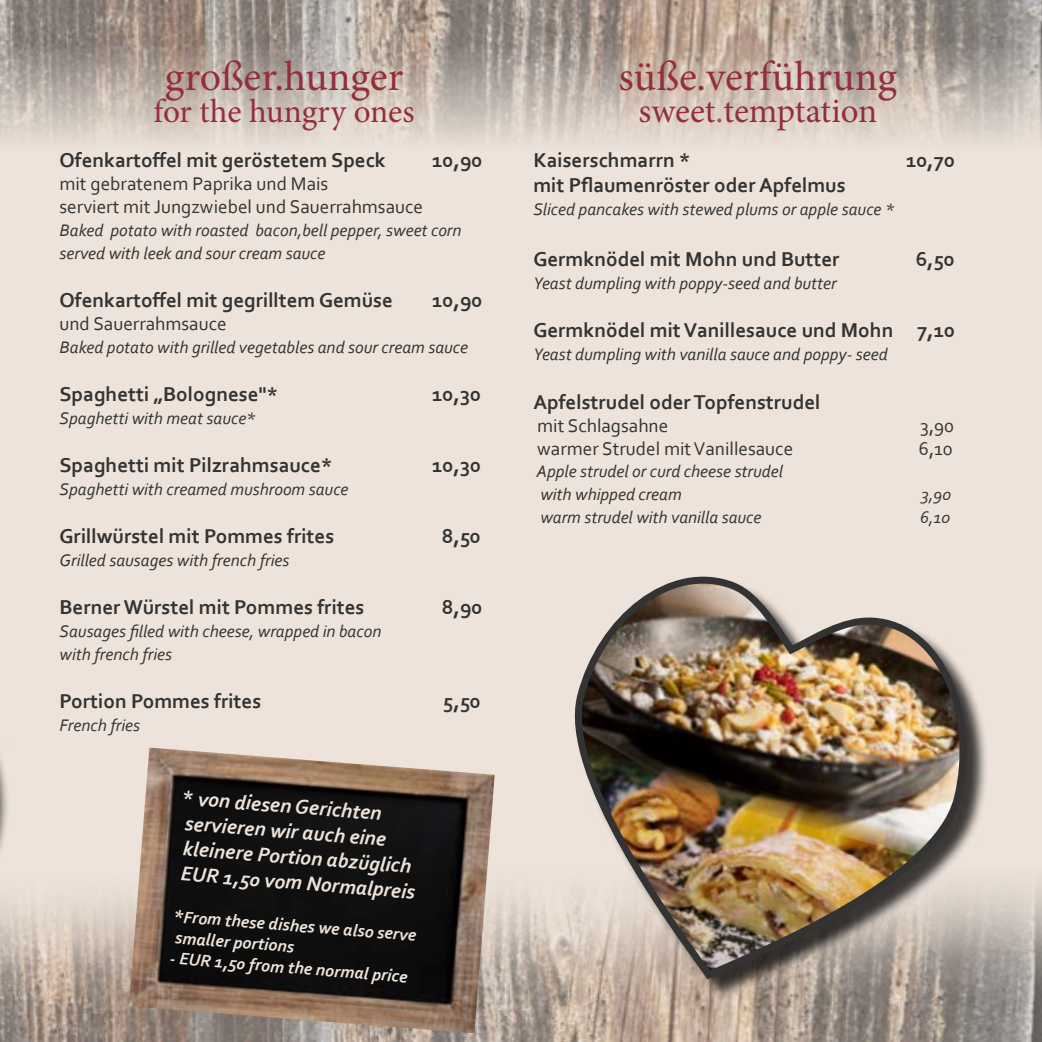
<style>
.page{position:relative;width:1042px;height:1042px;background:#ede3da}
.page>*{position:absolute;margin:0;border:0;box-sizing:border-box;transform-origin:0 0}
.t1{font:42px "Minion Pro";color:#932f3b}
.t2{font:35px "Minion Pro";color:#932f3b}
.t3{font:33.25px "Minion Pro";letter-spacing:-.005em;color:#932f3b}
.t4{font:700 21px "Corbel";color:#333}
.t5{font:italic 700 21px/25.2px "Corbel";color:#ede3da}
.t6{font:19.25px/23.1px "Corbel";color:#333}
.t7{font:italic 17.5px/22.8px "Corbel";color:#333}
.t8{font:italic 700 17.5px/21.5px "Corbel";color:#ede3da}
.s1{font-style:normal}
.s2{font-size:19.25px}
.s3{color:#a14d57}
</style>
<div class="page">
<img style="left:0;top:0;width:1042px;height:142px">
<img style="left:0;top:882px;width:1042px;height:160px">
<img style="left:129px;top:747px;width:366px;height:286px">
<div style="left:578px;top:579px;width:410px;height:420px;background:#000;opacity:.75"></div>
<img style="left:552px;top:576px;width:426px;height:407px">
<div style="left:0;top:651px;width:11px;height:350px;background:#000;opacity:.75"></div>
<h1 class="t1" style="left:165px;top:49px;width:240px">großer.hunger</h1>
<h3 class="t3" style="left:153px;top:89px;width:263px">for the hungry ones</h3>
<p class="t4" style="left:60px;top:147px;width:328px">Ofenkartoffel mit geröstetem Speck</p>
<p class="t4" style="left:432px;top:147px;width:52px">10,90</p>
<p class="t6" style="left:60px;top:172px;width:365px">mit gebratenem Paprika und Mais<br>serviert mit Jungzwiebel und Sauerrahmsauce</p>
<p class="t7" style="left:60px;top:218px;width:403px">Baked potato with roasted bacon,bell pepper, sweet corn served with leek and sour cream sauce</p>
<p class="t4" style="left:60px;top:287px;width:335px">Ofenkartoffel mit gegrilltem Gemüse</p>
<p class="t4" style="left:432px;top:287px;width:52px">10,90</p>
<p class="t6" style="left:60px;top:312px;width:169px">und Sauerrahmsauce</p>
<p class="t7" style="left:60px;top:335px;width:410px">Baked potato with grilled vegetables and sour cream sauce</p>
<p class="t4" style="left:60px;top:381px;width:220px">Spaghetti „Bolognese"*</p>
<p class="t4" style="left:432px;top:381px;width:50px">10,30</p>
<p class="t7" style="left:60px;top:406px;width:198px">Spaghetti with meat sauce*</p>
<p class="t4" style="left:60px;top:452px;width:274px">Spaghetti mit Pilzrahmsauce*</p>
<p class="t4" style="left:432px;top:452px;width:50px">10,30</p>
<p class="t7" style="left:60px;top:477px;width:290px">Spaghetti with creamed mushroom sauce</p>
<p class="t4" style="left:60px;top:523px;width:276px">Grillwürstel mit Pommes frites</p>
<p class="t4" style="left:442px;top:523px;width:41px">8,50</p>
<p class="t7" style="left:60px;top:548px;width:231px">Grilled sausages with french fries</p>
<p class="t4" style="left:60px;top:594px;width:306px">Berner Würstel mit Pommes frites</p>
<p class="t4" style="left:442px;top:594px;width:42px">8,90</p>
<p class="t7" style="left:60px;top:619px;width:323px">Sausages filled with cheese, wrapped in bacon with french fries</p>
<p class="t4" style="left:60px;top:688px;width:203px">Portion Pommes frites</p>
<p class="t4" style="left:443px;top:688px;width:39px">5,50</p>
<p class="t7" style="left:60px;top:713px;width:82px">French fries</p>
<p class="t5" style="left:183px;top:785px;width:240px;rotate:4deg"><span class="s1">*</span> von diesen Gerichten servieren wir auch eine kleinere Portion abzüglich<br>EUR 1,50 vom Normalpreis</p>
<p class="t8" style="left:174px;top:904px;width:245px;rotate:5deg"><span class="s2">*</span>From these dishes we also serve smaller portions</p>
<p class="t8" style="left:171px;top:945px;width:240px;rotate:5deg">- EUR 1,50 from the normal price</p>
<h1 class="t1" style="left:618px;top:49px;width:280px">süße.verführung</h1>
<h2 class="t2" style="left:638px;top:87px;width:240px">sweet<span class="s3">.</span>temptation</h2>
<p class="t4" style="left:533px;top:147px;width:158px">Kaiserschmarrn *</p>
<p class="t4" style="left:906px;top:147px;width:50px">10,70</p>
<p class="t4" style="left:533px;top:172px;width:314px">mit Pflaumenröster oder Apfelmus</p>
<p class="t7" style="left:533px;top:197px;width:362px">Sliced pancakes with stewed plums or apple sauce *</p>
<p class="t4" style="left:533px;top:246px;width:308px">Germknödel mit Mohn und Butter</p>
<p class="t4" style="left:915px;top:246px;width:40px">6,50</p>
<p class="t7" style="left:533px;top:271px;width:305px">Yeast dumpling with poppy-seed and butter</p>
<p class="t4" style="left:533px;top:317px;width:423px">Germknödel mit Vanillesauce und Mohn 7,10</p>
<p class="t7" style="left:533px;top:343px;width:356px">Yeast dumpling with vanilla sauce and poppy- seed</p>
<p class="t4" style="left:533px;top:388px;width:288px">Apfelstrudel oder Topfenstrudel</p>
<p class="t6" style="left:537px;top:413px;width:133px">mit Schlagsahne</p>
<p class="t6" style="left:920px;top:413px;width:35px">3,90</p>
<p class="t6" style="left:537px;top:436px;width:257px">warmer Strudel mit Vanillesauce</p>
<p class="t6" style="left:919px;top:436px;width:35px">6,10</p>
<p class="t7" style="left:536px;top:460px;width:248px">Apple strudel or curd cheese strudel with whipped cream</p>
<p class="t7" style="left:921px;top:483px;width:32px">3,90</p>
<p class="t7" style="left:540px;top:505px;width:223px">warm strudel with vanilla sauce</p>
<p class="t7" style="left:920px;top:505px;width:32px">6,10</p>
</div>
